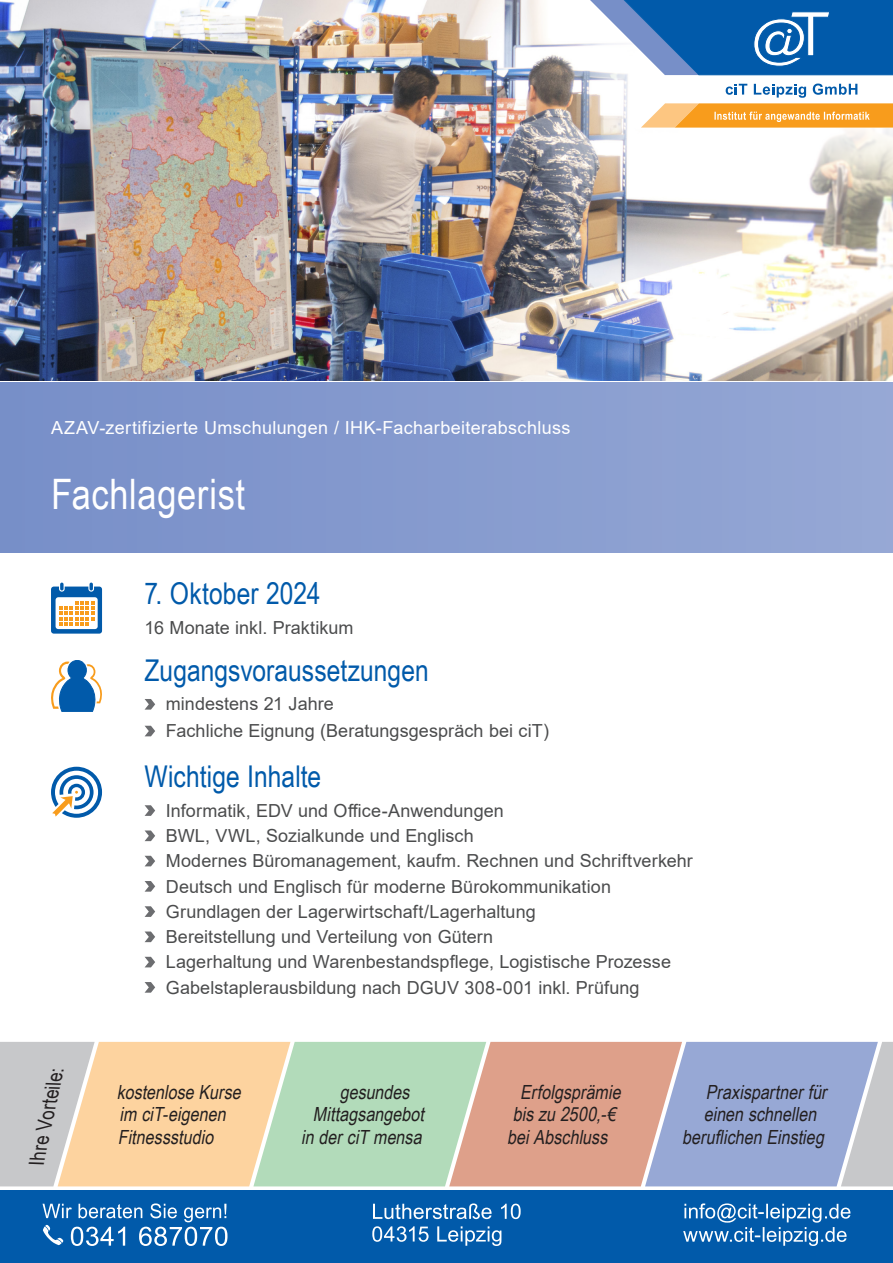
<style>
.page{position:relative;width:893px;height:1263px;background:#fff}
.page>*{position:absolute;margin:0;border:0;box-sizing:border-box;transform-origin:0 0}
.t1{font:42px "Arial Narrow";letter-spacing:.015em;color:#fff}
.t2{font:30px "Arial Narrow";color:#015aaa}
.t3{font:italic 20.7px "Arial Narrow";color:#231f20}
.t4{font:italic 19.5px/22.5px "Arial Narrow";color:#231f20}
.t5{font:18px "Arial";letter-spacing:.005em;color:#4b4c4d}
.t6{font:18px "Arial";letter-spacing:.02em;color:#fff}
</style>
<div class="page">
<svg style="left:0;top:1042px;width:893px;height:144px"></svg>
<img style="left:0;top:0;width:893px;height:381px">
<div style="left:0;top:1191px;width:893px;height:72px;background:#015aaa"></div>
<div style="left:0;top:383px;width:893px;height:170px;background:linear-gradient(to right,#778ec8,#96a8d5)"></div>
<img style="left:485px;top:0;width:408px;height:221px">
<div style="left:665px;top:3px;width:228px;height:125px;background:#fff"></div>
<svg style="left:641px;top:84px;width:252px;height:44px"></svg>
<svg style="left:577px;top:0;width:316px;height:75px"></svg>
<svg style="left:372px;top:1226px;width:129px;height:20px"></svg>
<svg style="left:373px;top:1203px;width:148px;height:16px"></svg>
<svg style="left:683px;top:1203px;width:167px;height:43px"></svg>
<svg style="left:43px;top:1203px;width:184px;height:43px"></svg>
<svg style="left:51px;top:583px;width:51px;height:51px"></svg>
<svg style="left:51px;top:660px;width:51px;height:51px"></svg>
<svg style="left:145px;top:699px;width:10px;height:11px"></svg>
<svg style="left:145px;top:726px;width:10px;height:10px"></svg>
<svg style="left:51px;top:767px;width:51px;height:51px"></svg>
<svg style="left:145px;top:805px;width:10px;height:11px"></svg>
<svg style="left:145px;top:830px;width:10px;height:11px"></svg>
<svg style="left:145px;top:856px;width:10px;height:10px"></svg>
<svg style="left:145px;top:881px;width:10px;height:11px"></svg>
<svg style="left:145px;top:906px;width:10px;height:11px"></svg>
<svg style="left:145px;top:931px;width:10px;height:11px"></svg>
<svg style="left:145px;top:957px;width:10px;height:10px"></svg>
<svg style="left:145px;top:982px;width:10px;height:11px"></svg>
<p class="t6" style="left:51px;top:415px;width:521px">AZAV-zertifizierte Umschulungen / IHK-Facharbeiterabschluss</p>
<p class="t1" style="left:51px;top:463px;width:196px">Fachlagerist</p>
<p class="t3" style="left:21px;top:1161px;width:101px;rotate:-78deg">Ihre Vorteile:</p>
<h2 class="t2" style="left:145px;top:572px;width:177px">7. Oktober 2024</h2>
<p class="t5" style="left:145px;top:615px;width:210px">16 Monate inkl. Praktikum</p>
<p class="t2" style="left:145px;top:648px;width:286px">Zugangsvoraussetzungen</p>
<p class="t5" style="left:166px;top:692px;width:170px">mindestens 21 Jahre</p>
<p class="t5" style="left:166px;top:718px;width:385px">Fachliche Eignung (Beratungsgespräch bei ciT)</p>
<p class="t2" style="left:145px;top:755px;width:178px">Wichtige Inhalte</p>
<p class="t5" style="left:166px;top:798px;width:340px">Informatik, EDV und Office-Anwendungen</p>
<p class="t5" style="left:166px;top:823px;width:309px">BWL, VWL, Sozialkunde und Englisch</p>
<p class="t5" style="left:166px;top:848px;width:528px">Modernes Büromanagement, kaufm. Rechnen und Schriftverkehr</p>
<p class="t5" style="left:166px;top:874px;width:447px">Deutsch und Englisch für moderne Bürokommunikation</p>
<p class="t5" style="left:166px;top:899px;width:371px">Grundlagen der Lagerwirtschaft/Lagerhaltung</p>
<p class="t5" style="left:166px;top:924px;width:329px">Bereitstellung und Verteilung von Gütern</p>
<p class="t5" style="left:166px;top:949px;width:507px">Lagerhaltung und Warenbestandspflege, Logistische Prozesse</p>
<p class="t5" style="left:166px;top:975px;width:475px">Gabelstaplerausbildung nach DGUV 308-001 inkl. Prüfung</p>
<p class="t4" style="left:117px;top:1080px;width:130px">kostenlose Kurse im ciT-eigenen<br>Fitnessstudio</p>
<p class="t4" style="left:507px;top:1080px;width:120px;text-indent:13px">Erfolgsprämie biszu 2500,-€ beiAbschluss</p>
<p class="t4" style="left:340px;top:1080px;width:76px">gesundes</p>
<p class="t4" style="left:313px;top:1102px;width:117px">Mittagsangebot</p>
<p class="t4" style="left:301px;top:1125px;width:127px">in derciT mensa</p>
<p class="t4" style="left:706px;top:1080px;width:127px">Praxispartnerfür</p>
<p class="t4" style="left:704px;top:1102px;width:119px">einen schnellen</p>
<p class="t4" style="left:682px;top:1125px;width:148px">beruflichen Einstieg</p>
</div>
